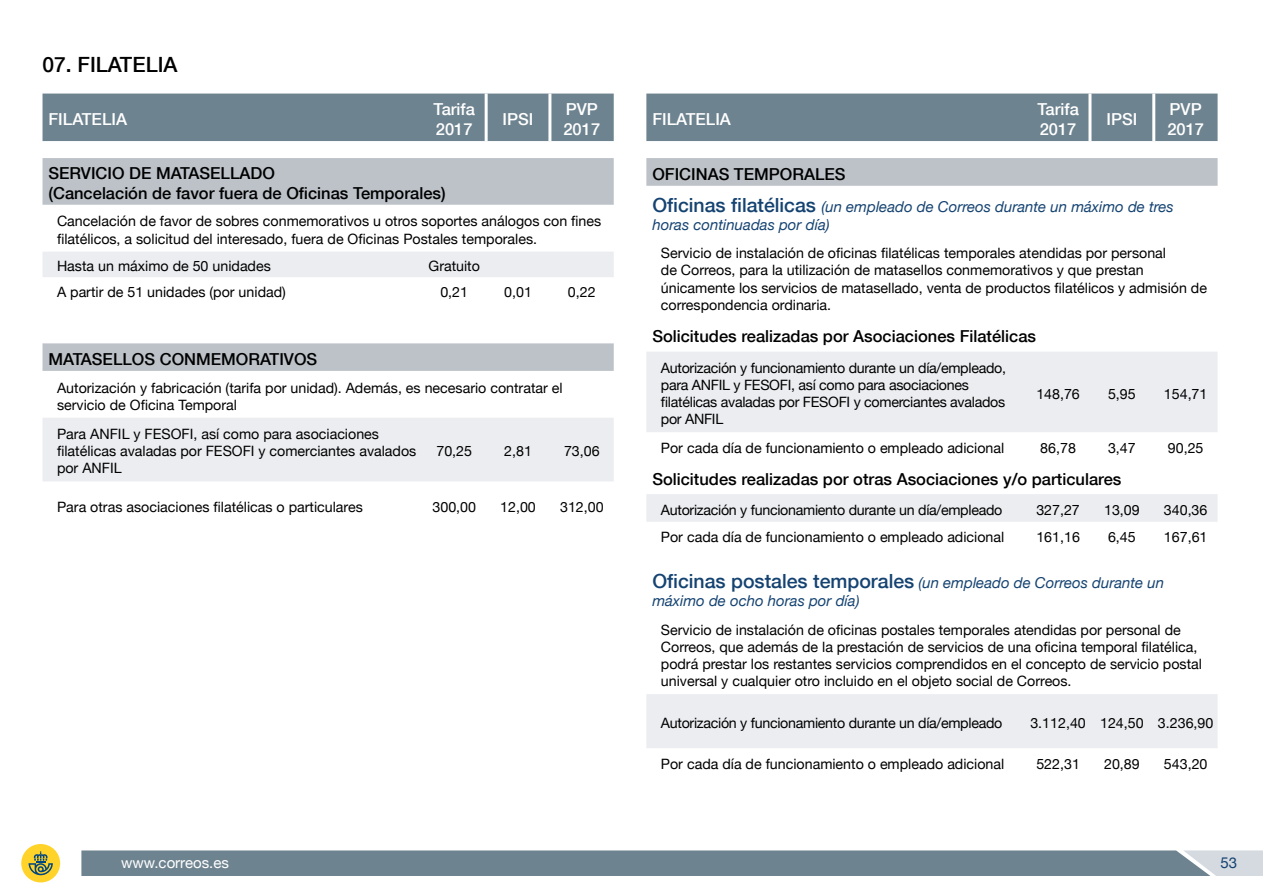
<style>
.page{position:relative;width:1263px;height:893px;background:#fff}
.page>*{position:absolute;margin:0;border:0;box-sizing:border-box;transform-origin:0 0}
.t1{font:500 21px "Helvetica Neue";color:#000}
.t2{font:500 16.5px/19.8px "Helvetica Neue";color:#000}
.t3{font:500 16.5px/19.8px "Helvetica Neue";color:#fff}
.t4{font:italic 15px/18px "Helvetica Neue";color:#154371}
.t5{font:15px "Helvetica Neue";color:#fff}
.t6{font:15px "Helvetica Neue";color:#154371}
.t7{font:14.25px/17.1px "Helvetica Neue";color:#000}
.t8{font:14.25px/17.1px "Helvetica Neue";letter-spacing:-.02em;color:#000}
.s1{font-weight:500;font-style:normal;font-size:19.5px}
</style>
<div class="page">
<div style="left:21px;top:844px;width:39px;height:38px;background:#ffd32a;border-radius:50%"></div>
<svg style="left:29px;top:851px;width:24px;height:24px"></svg>
<svg style="left:81px;top:850px;width:1182px;height:26px;background:#768a96"></svg>
<div style="left:646px;top:94px;width:571px;height:47px;background:#6e8390"></div>
<div style="left:646px;top:158px;width:571px;height:28px;background:#bcc2c8"></div>
<div style="left:646px;top:352px;width:571px;height:80px;background:#ebedf0"></div>
<svg style="left:646px;top:494px;width:571px;height:254px"></svg>
<hr style="left:1088px;top:94px;width:3px;height:47px;background:#fff">
<hr style="left:1152px;top:94px;width:3px;height:47px;background:#fff">
<div style="left:43px;top:94px;width:571px;height:47px;background:#6e8390"></div>
<div style="left:43px;top:158px;width:571px;height:47px;background:#bcc2c8"></div>
<svg style="left:43px;top:252px;width:571px;height:229px"></svg>
<hr style="left:485px;top:94px;width:3px;height:47px;background:#fff">
<hr style="left:548px;top:94px;width:3px;height:47px;background:#fff">
<h1 class="t1" style="left:43px;top:48px;width:137px">07. FILATELIA</h1>
<p class="t3" style="left:49px;top:109px;width:80px">FILATELIA</p>
<p class="t3" style="left:433px;top:99px;width:43px">Tarifa<br>2017</p>
<p class="t3" style="left:503px;top:109px;width:32px">IPSI</p>
<p class="t3" style="left:563px;top:99px;width:38px">PVP<br>2017</p>
<p class="t2" style="left:49px;top:163px;width:21px">Servicio</p>
<p class="t2" style="left:49px;top:163px;width:399px;text-indent:81px">de Matasellado<br>(Cancelación de favor fuera de Oficinas Temporales)</p>
<p class="t7" style="left:57px;top:213px;width:546px">Cancelación de favor de sobres conmemorativos u otros soportes análogos con fines filatélicos, a solicitud del interesado, fuera de Oficinas Postales temporales.</p>
<p class="t7" style="left:57px;top:257px;width:215px">Hasta un máximo de 50 unidades</p>
<p class="t7" style="left:428px;top:257px;width:53px">Gratuito</p>
<p class="t7" style="left:57px;top:283px;width:230px">A partir de 51 unidades (por unidad)</p>
<p class="t7" style="left:440px;top:283px;width:29px">0,21</p>
<p class="t7" style="left:504px;top:283px;width:29px">0,01</p>
<p class="t7" style="left:568px;top:283px;width:29px">0,22</p>
<p class="t2" style="left:49px;top:348px;width:26px">Matasellos</p>
<p class="t2" style="left:160px;top:348px;width:13px">conmemorativos</p>
<p class="t7" style="left:57px;top:379px;width:507px">Autorización y fabricación (tarifa por unidad). Además, es necesario contratar el servicio de Oficina Temporal</p>
<p class="t7" style="left:57px;top:425px;width:361px">Para ANFIL y FESOFI, así como para asociaciones filatélicas avaladas por FESOFI y comerciantes avalados por ANFIL</p>
<p class="t7" style="left:436px;top:443px;width:37px">70,25</p>
<p class="t7" style="left:504px;top:443px;width:29px">2,81</p>
<p class="t7" style="left:564px;top:443px;width:37px">73,06</p>
<p class="t7" style="left:57px;top:498px;width:307px">Para otras asociaciones filatélicas o particulares</p>
<p class="t7" style="left:432px;top:498px;width:45px">300,00</p>
<p class="t7" style="left:500px;top:498px;width:37px">12,00</p>
<p class="t7" style="left:560px;top:498px;width:45px">312,00</p>
<p class="t3" style="left:652px;top:109px;width:80px">FILATELIA</p>
<p class="t3" style="left:1037px;top:99px;width:43px">Tarifa<br>2017</p>
<p class="t3" style="left:1106px;top:109px;width:32px">IPSI</p>
<p class="t3" style="left:1167px;top:99px;width:38px">PVP<br>2017</p>
<p class="t2" style="left:652px;top:163px;width:23px">Oficinas</p>
<p class="t2" style="left:734px;top:163px;width:22px">Temporales</p>
<p class="t4" style="left:652px;top:197px;width:523px"><span class="s1">Oficinas filatélicas</span> (un empleado de Correos durante un máximo de tres horas continuadas por día)</p>
<p class="t7" style="left:661px;top:245px;width:548px">Servicio de instalación de oficinas filatélicas temporales atendidas por personal<br>de Correos, para la utilización de matasellos conmemorativos y que prestan únicamente los servicios de matasellado, venta de productos filatélicos y admisión de correspondencia ordinaria.</p>
<p class="t2" style="left:652px;top:326px;width:385px">Solicitudes realizadas por Asociaciones Filatélicas</p>
<p class="t8" style="left:661px;top:359px;width:347px">Autorización y funcionamiento durante un día/empleado, para ANFIL y FESOFI, así como para asociaciones filatélicas avaladas por FESOFI y comerciantes avalados por ANFIL</p>
<p class="t7" style="left:1036px;top:385px;width:45px">148,76</p>
<p class="t7" style="left:1108px;top:385px;width:29px">5,95</p>
<p class="t7" style="left:1164px;top:385px;width:45px">154,71</p>
<p class="t7" style="left:661px;top:439px;width:345px">Por cada día de funcionamiento o empleado adicional</p>
<p class="t7" style="left:1040px;top:439px;width:37px">86,78</p>
<p class="t7" style="left:1108px;top:439px;width:29px">3,47</p>
<p class="t7" style="left:1168px;top:439px;width:37px">90,25</p>
<p class="t2" style="left:652px;top:468px;width:470px">Solicitudes realizadas por otras Asociaciones y/o particulares</p>
<p class="t8" style="left:661px;top:501px;width:343px">Autorización y funcionamiento durante un día/empleado</p>
<p class="t7" style="left:1036px;top:501px;width:45px">327,27</p>
<p class="t7" style="left:1104px;top:501px;width:37px">13,09</p>
<p class="t7" style="left:1164px;top:501px;width:45px">340,36</p>
<p class="t7" style="left:661px;top:529px;width:345px">Por cada día de funcionamiento o empleado adicional</p>
<p class="t7" style="left:1036px;top:529px;width:45px">161,16</p>
<p class="t7" style="left:1108px;top:529px;width:29px">6,45</p>
<p class="t7" style="left:1164px;top:529px;width:45px">167,61</p>
<p class="t4" style="left:652px;top:573px;width:513px"><span class="s1">Oficinas postales temporales</span> (un empleado de Correos durante un máximo de ocho horas por día)</p>
<p class="t7" style="left:661px;top:621px;width:543px">Servicio de instalación de oficinas postales temporales atendidas por personal de Correos, que además de la prestación de servicios de una oficina temporal filatélica, podrá prestar los restantes servicios comprendidos en el concepto de servicio postal universal y cualquier otro incluido en el objeto social de Correos.</p>
<p class="t8" style="left:661px;top:714px;width:343px">Autorización y funcionamiento durante un día/empleado</p>
<p class="t7" style="left:1030px;top:714px;width:185px">3.112,40 124,50 3.236,90</p>
<p class="t7" style="left:661px;top:755px;width:345px">Por cada día de funcionamiento o empleado adicional</p>
<p class="t7" style="left:1036px;top:755px;width:45px">522,31</p>
<p class="t7" style="left:1104px;top:755px;width:37px">20,89</p>
<p class="t7" style="left:1164px;top:755px;width:45px">543,20</p>
<p class="t5" style="left:121px;top:854px;width:109px">www.correos.es</p>
<p class="t6" style="left:1220px;top:854px;width:18px">53</p>
</div>
